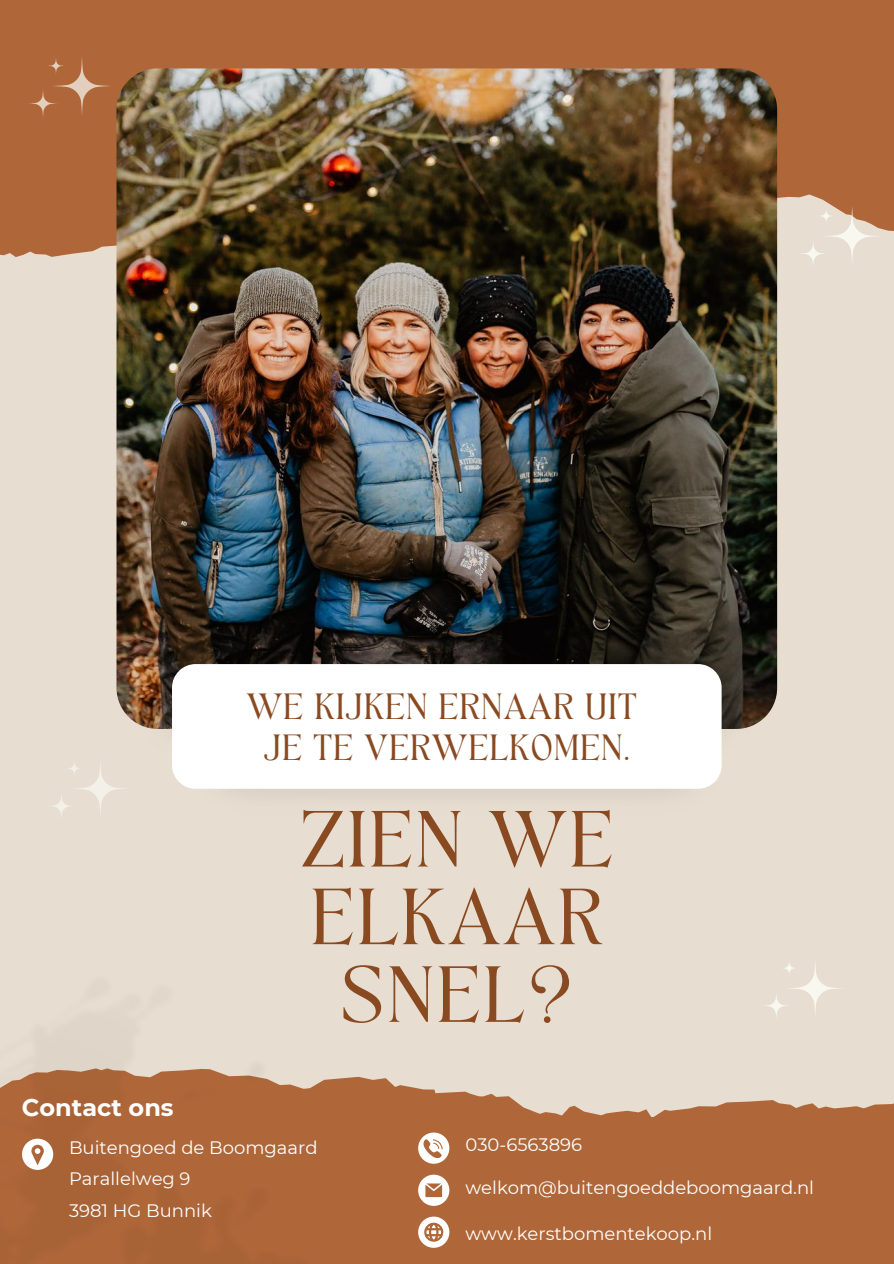
<style>
.page{position:relative;width:894px;height:1264px;background:#fff}
.page>*{position:absolute;margin:0;border:0;box-sizing:border-box;transform-origin:0 0}
.t1{font:55.5px/77.7px "TAN Angleton";letter-spacing:.015em;color:#8a4a21;text-align:center}
.t2{font:25.5px/40.5px "TAN Angleton";color:#8a4a21;text-align:center}
.t3{font:700 24px "Montserrat";color:#fff}
.t4{font:18px/31.5px "Montserrat";color:#fff}
</style>
<div class="page">
<div style="left:0;top:0;width:893px;height:1263px;background:#e7ddd0"></div>
<svg style="left:0;top:168px;width:893px;height:98px;fill:#af6739"></svg>
<div style="left:0;top:0;width:893px;height:168px;background:#af6739"></div>
<svg style="left:570px;top:1100px;width:323px;height:17px;fill:#af6739"></svg>
<div style="left:0;top:1117px;width:893px;height:146px;background:#af6739"></div>
<img style="left:0;top:1068px;width:570px;height:180px">
<img style="left:116px;top:68px;width:660px;height:660px;border-radius:41px">
<img style="left:182px;top:783px;width:531px;height:10px">
<div style="left:172px;top:664px;width:549px;height:124px;background:#fff;border-radius:23px"></div>
<svg style="left:418px;top:1132px;width:31px;height:31px"></svg>
<svg style="left:418px;top:1174px;width:31px;height:31px"></svg>
<svg style="left:418px;top:1216px;width:31px;height:31px"></svg>
<svg style="left:22px;top:1138px;width:31px;height:31px"></svg>
<svg style="left:795px;top:202px;width:91px;height:64px"></svg>
<svg style="left:30px;top:58px;width:80px;height:58px"></svg>
<svg style="left:765px;top:962px;width:77px;height:55px"></svg>
<svg style="left:53px;top:763px;width:72px;height:54px"></svg>
<h2 class="t2" style="left:246px;top:690px;width:393px">WE KIJKEN ERNAAR UIT<br>JE TE VERWELKOMEN.</h2>
<h3 class="t3" style="left:22px;top:1093px;width:153px">Contact ons</h3>
<h1 class="t1" style="left:299px;top:809px;width:316px">ZIEN WE<br>ELKAAR<br>SNEL?</h1>
<p class="t4" style="left:69px;top:1131px;width:250px">Buitengoed de Boomgaard<br>Parallelweg 9<br>3981 HG Bunnik</p>
<p class="t4" style="left:465px;top:1129px;width:118px">030-6563896</p>
<p class="t4" style="left:465px;top:1171px;width:350px">welkom@buitengoeddeboomgaard.nl</p>
<p class="t4" style="left:465px;top:1218px;width:248px">www.kerstbomentekoop.nl</p>
</div>
